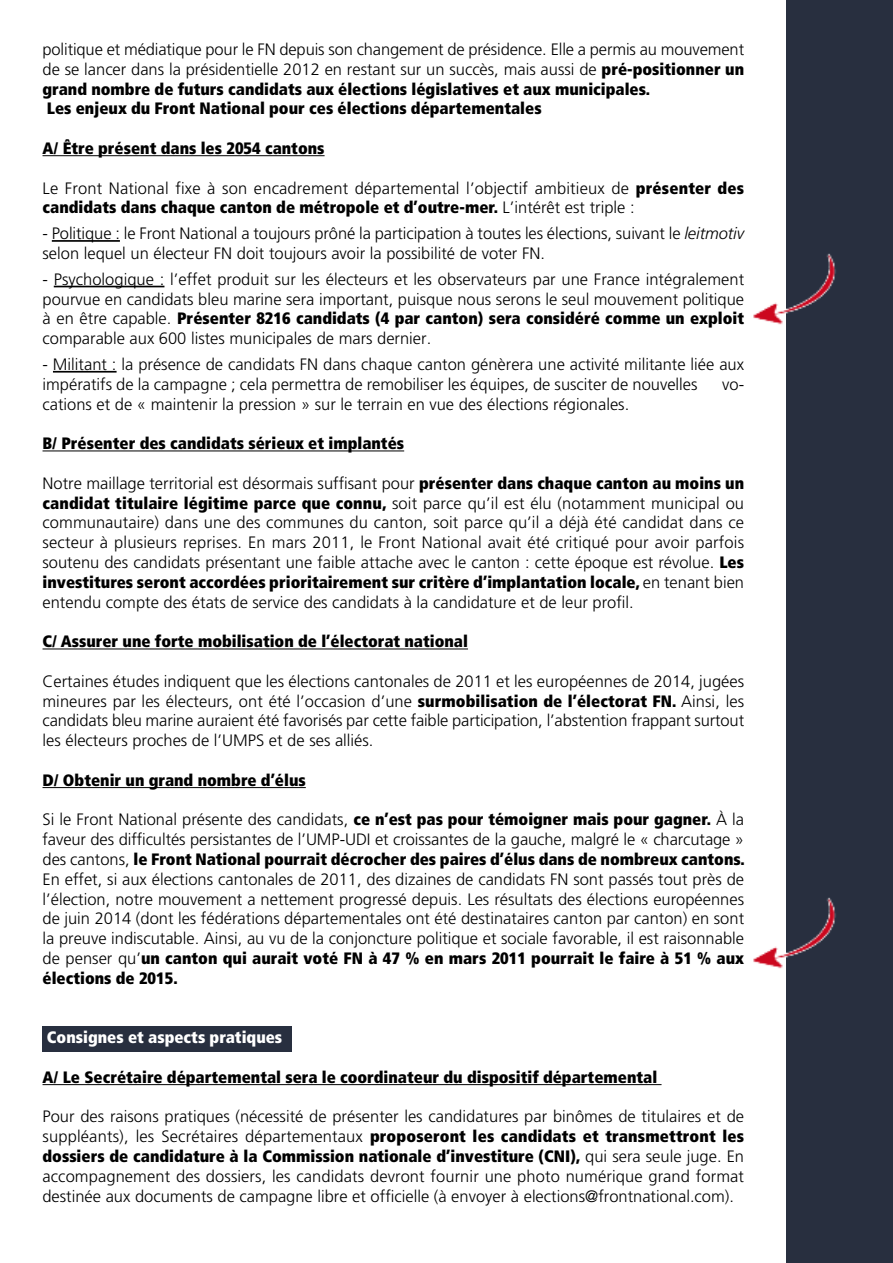
<style>
.page{position:relative;width:893px;height:1263px;background:#fff}
.page>*{position:absolute;margin:0;border:0;box-sizing:border-box;transform-origin:0 0}
.t1{font:300 16.5px/19.8px "Frutiger LT";color:#000;text-align:justify}
.t2{font:900 condensed 16.5px "Frutiger LT";color:#000}
.t3{font:900 condensed 16.5px "Frutiger LT";color:#fff}
.s1{font-weight:900;font-stretch:condensed}
.s2{font-style:italic}
</style>
<div class="page">
<div style="left:43px;top:1026px;width:248px;height:26px;background:#282f3f"></div>
<hr style="left:43px;top:155px;width:282px;height:1px;background:#000">
<hr style="left:52px;top:240px;width:68px;height:2px;background:#000">
<hr style="left:54px;top:286px;width:110px;height:1px;background:#000">
<hr style="left:53px;top:371px;width:64px;height:2px;background:#000">
<hr style="left:43px;top:450px;width:361px;height:1px;background:#000">
<hr style="left:43px;top:648px;width:425px;height:1px;background:#000">
<hr style="left:43px;top:787px;width:263px;height:1px;background:#000">
<hr style="left:43px;top:1084px;width:618px;height:1px;background:#000">
<div style="left:787px;top:0;width:106px;height:1263px;background:#282f3f"></div>
<img style="left:753px;top:251px;width:85px;height:75px">
<img style="left:753px;top:896px;width:85px;height:74px">
<p class="t1" style="left:43px;top:40px;width:703px;text-align:left">politique et médiatique pour le FN depuis son changement de présidence. Elle a permis au mouvement de se lancer dans la présidentielle 2012 en restant sur un succès, mais aussi de <span class="s1">pré-positionner un grand nombre de futurs candidats aux élections législatives et aux municipales.<br>Les enjeux du Front National pour ces élections départementales</span></p>
<p class="t2" style="left:43px;top:138px;width:284px">A/ Être présent dans les 2054 cantons</p>
<p class="t1" style="left:43px;top:178px;width:703px">Le Front National fixe à son encadrement départemental l’objectif ambitieux de <span class="s1">présenter des candidats dans chaque canton de métropole et d’outre-mer.</span> L’intérêt est triple :</p>
<p class="t1" style="left:43px;top:224px;width:703px">- Politique : le Front National a toujours prôné la participation à toutes les élections, suivant le <span class="s2">leitmotiv </span>selon lequel un électeur FN doit toujours avoir la possibilité de voter FN.</p>
<p class="t1" style="left:43px;top:269px;width:703px">- Psychologique : l’effet produit sur les électeurs et les observateurs par une France intégralement pourvue en candidats bleu marine sera important, puisque nous serons le seul mouvement politique à en être capable. <span class="s1">Présenter 8216 candidats (4 par canton) sera considéré comme un exploit </span>comparable aux 600 listes municipales de mars dernier.</p>
<p class="t1" style="left:43px;top:355px;width:703px">- Militant : la présence de candidats FN dans chaque canton génèrera une activité militante liée aux impératifs de la campagne ; cela permettra de remobiliser les équipes, de susciter de nouvelles</p>
<p class="t1" style="left:722px;top:374px;width:23px">vo-</p>
<p class="t1" style="left:43px;top:394px;width:588px">cations et de « maintenir la pression » sur le terrain en vue des élections régionales.</p>
<p class="t2" style="left:43px;top:433px;width:363px">B/ Présenter des candidats sérieux et implantés</p>
<p class="t1" style="left:43px;top:473px;width:703px">Notre maillage territorial est désormais suffisant pour <span class="s1">présenter dans chaque canton au moins un candidat titulaire légitime parce que connu,</span> soit parce qu’il est élu (notamment municipal ou communautaire) dans une des communes du canton, soit parce qu’il a déjà été candidat dans ce secteur à plusieurs reprises. En mars 2011, le Front National avait été critiqué pour avoir parfois soutenu des candidats présentant une faible attache avec le canton : cette époque est révolue. <span class="s1">Les investitures seront accordées prioritairement sur critère d’implantation locale,</span> en tenant bien entendu compte des états de service des candidats à la candidature et de leur profil.</p>
<p class="t2" style="left:43px;top:631px;width:427px">C/ Assurer une forte mobilisation de l’électorat national</p>
<p class="t1" style="left:43px;top:671px;width:703px">Certaines études indiquent que les élections cantonales de 2011 et les européennes de 2014, jugées mineures par les électeurs, ont été l’occasion d’une <span class="s1">surmobilisation de l’électorat FN.</span> Ainsi, les candidats bleu marine auraient été favorisés par cette faible participation, l’abstention frappant surtout les électeurs proches de l’UMPS et de ses alliés.</p>
<p class="t2" style="left:43px;top:770px;width:265px">D/ Obtenir un grand nombre d’élus</p>
<p class="t1" style="left:43px;top:810px;width:704px">Si le Front National présente des candidats, <span class="s1">ce n’est pas pour témoigner mais pour gagner.</span> à la faveur des difficultés persistantes de l’UMP-UDI et croissantes de la gauche, malgré le « charcutage » des cantons, <span class="s1">le Front National pourrait décrocher des paires d’élus dans de nombreux cantons.<br></span>En effet, si aux élections cantonales de 2011, des dizaines de candidats FN sont passés tout près de l’élection, notre mouvement a nettement progressé depuis. Les résultats des élections européennes de juin 2014 (dont les fédérations départementales ont été destinataires canton par canton) en sont la preuve indiscutable. Ainsi, au vu de la conjoncture politique et sociale favorable, il est raisonnable de penser qu’<span class="s1">un canton qui aurait voté FN à 47 % en mars 2011 pourrait le faire à 51 % aux élections de 2015.</span></p>
<p class="t3" style="left:47px;top:1027px;width:237px">Consignes et aspects pratiques</p>
<p class="t2" style="left:43px;top:1067px;width:616px">A/ Le Secrétaire départemental sera le coordinateur du dispositif départemental</p>
<p class="t1" style="left:42px;top:1107px;width:703px">Pour des raisons pratiques (nécessité de présenter les candidatures par binômes de titulaires et de suppléants), les Secrétaires départementaux <span class="s1">proposeront les candidats et transmettront les dossiers de candidature à la Commission nationale d’investiture (CNI),</span> qui sera seule juge. En accompagnement des dossiers, les candidats devront fournir une photo numérique grand format destinée aux documents de campagne libre et officielle (à envoyer à elections@frontnational.com).</p>
</div>
